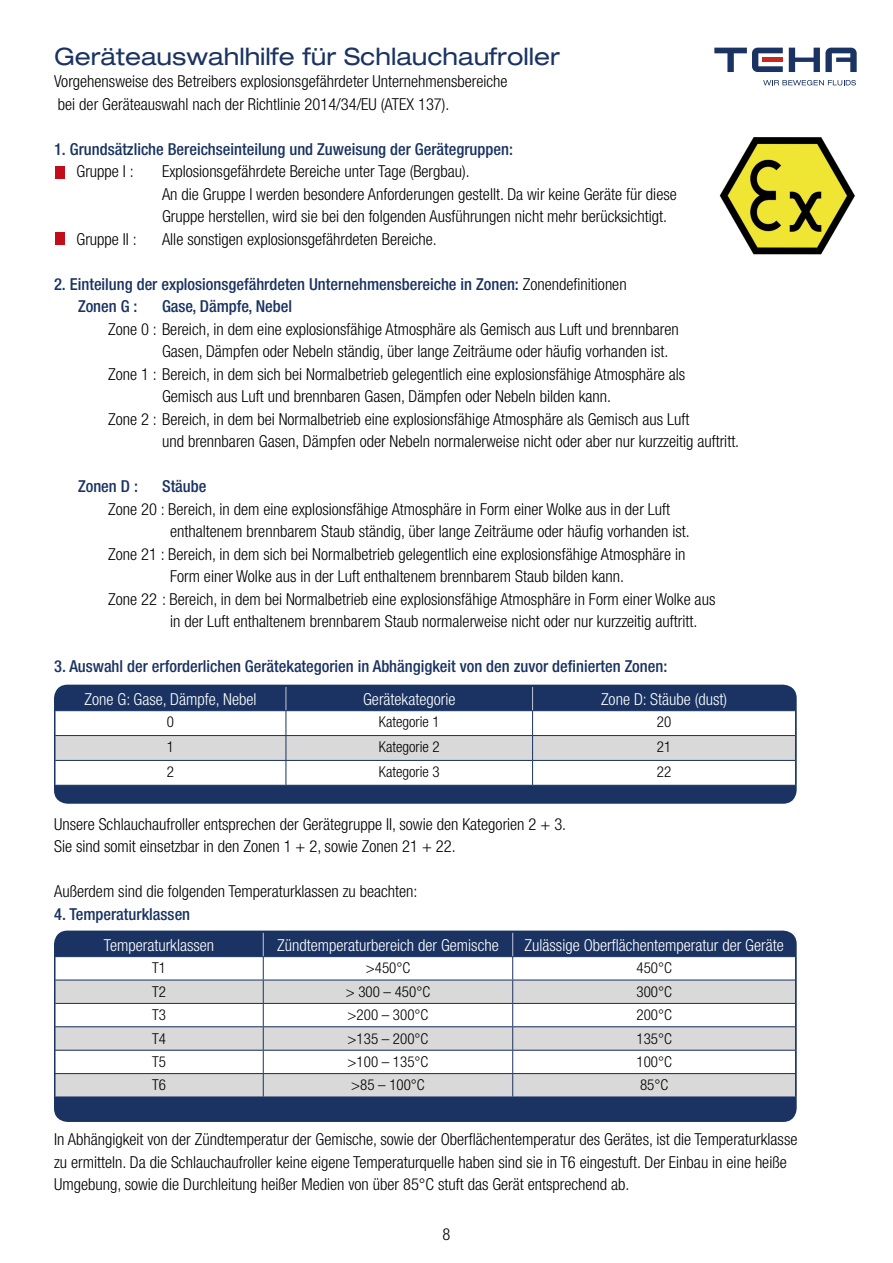
<style>
.page{position:relative;width:893px;height:1263px;background:#fff}
.page>*{position:absolute;margin:0;border:0;box-sizing:border-box;transform-origin:0 0}
.t1{font:expanded 24px "Helvetica Neue LT Std";color:#1a3362}
.t2{font:300 condensed 16.5px/22.5px "Helvetica Neue LT Std";color:#000}
.t3{font:500 condensed 16.5px/22.5px "Helvetica Neue LT Std";color:#1a3362}
.t4{font:300 condensed 16.5px "Helvetica Neue LT Std";color:#fff}
.t5{font:300 condensed 15px "Helvetica Neue LT Std";color:#000}
.s1{font-weight:300;color:#000}
</style>
<div class="page">
<svg style="left:763px;top:80px;width:93px;height:5px"></svg>
<svg style="left:714px;top:48px;width:69px;height:24px"></svg>
<hr style="left:762px;top:58px;width:21px;height:4px;background:#c52923">
<svg style="left:789px;top:48px;width:68px;height:24px"></svg>
<div style="left:55px;top:166px;width:9px;height:12px;background:#c20e1a"></div>
<div style="left:55px;top:232px;width:9px;height:12px;background:#c20e1a"></div>
<div style="left:54px;top:685px;width:743px;height:119px;background:#1a3362;border-radius:14px"></div>
<svg style="left:55px;top:687px;width:741px;height:98px"></svg>
<div style="left:54px;top:930px;width:743px;height:192px;background:#1a3362;border-radius:14px"></div>
<svg style="left:56px;top:957px;width:739px;height:23px;background:#f8f9fa"></svg>
<svg style="left:56px;top:981px;width:739px;height:115px;background:#e6e6e7"></svg>
<hr style="left:55px;top:1003px;width:208px;height:1px;background:#1a3362">
<hr style="left:263px;top:1003px;width:250px;height:1px;background:#1a3362">
<hr style="left:513px;top:1003px;width:282px;height:1px;background:#1a3362">
<hr style="left:55px;top:1026px;width:208px;height:1px;background:#1a3362">
<hr style="left:263px;top:1026px;width:250px;height:1px;background:#1a3362">
<hr style="left:513px;top:1026px;width:283px;height:1px;background:#1a3362">
<hr style="left:55px;top:1050px;width:208px;height:1px;background:#1a3362">
<hr style="left:263px;top:1050px;width:250px;height:1px;background:#1a3362">
<hr style="left:513px;top:1050px;width:283px;height:1px;background:#1a3362">
<hr style="left:55px;top:1073px;width:208px;height:1px;background:#1a3362">
<svg style="left:55px;top:957px;width:1px;height:139px"></svg>
<hr style="left:263px;top:1073px;width:250px;height:1px;background:#1a3362">
<svg style="left:263px;top:933px;width:1px;height:163px"></svg>
<hr style="left:513px;top:1073px;width:283px;height:1px;background:#1a3362">
<svg style="left:512px;top:933px;width:1px;height:163px"></svg>
<img style="left:719px;top:137px;width:136px;height:118px">
<h1 class="t1" style="left:54px;top:42px;width:507px">Geräteauswahlhilfe für Schlauchaufroller</h1>
<p class="t2" style="left:54px;top:70px;width:455px">Vorgehensweise des Betreibers explosionsgefährdeter Unternehmensbereiche bei der Geräteauswahl nach der Richtlinie 2014/34/EU (ATEX 137).</p>
<p class="t3" style="left:54px;top:137px;width:460px">1. Grundsätzliche Bereichseinteilung und Zuweisung der Gerätegruppen:</p>
<p class="t2" style="left:77px;top:160px;width:59px">Gruppe I :</p>
<p class="t2" style="left:162px;top:160px;width:516px">Explosionsgefährdete Bereiche unter Tage (Bergbau).<br>An die Gruppe I werden besondere Anforderungen gestellt. Da wir keine Geräte für diese<br>Gruppe herstellen, wird sie bei den folgenden Ausführungen nicht mehr berücksichtigt.</p>
<p class="t2" style="left:77px;top:228px;width:62px">Gruppe II :</p>
<p class="t2" style="left:162px;top:228px;width:276px">Alle sonstigen explosionsgefährdeten Bereiche.</p>
<p class="t3" style="left:78px;top:272px;width:550px;text-indent:-24px">2. Einteilung der explosionsgefährdeten Unternehmensbereiche in Zonen: <span class="s1">Zonendefinitionen<br></span>Zonen G :</p>
<p class="t3" style="left:162px;top:295px;width:132px">Gase, Dämpfe, Nebel</p>
<p class="t2" style="left:108px;top:318px;width:572px">Zone 0 : Bereich, in dem eine explosionsfähige Atmosphäre als Gemisch aus Luft und brennbaren</p>
<p class="t2" style="left:162px;top:340px;width:508px">Gasen, Dämpfen oder Nebeln ständig, über lange Zeiträume oder häufig vorhanden ist.</p>
<p class="t2" style="left:108px;top:363px;width:579px">Zone 1 : Bereich, in dem sich bei Normalbetrieb gelegentlich eine explosionsfähige Atmosphäre als</p>
<p class="t2" style="left:162px;top:385px;width:451px">Gemisch aus Luft und brennbaren Gasen, Dämpfen oder Nebeln bilden kann.</p>
<p class="t2" style="left:108px;top:408px;width:583px">Zone 2 : Bereich, in dem bei Normalbetrieb eine explosionsfähige Atmosphäre als Gemisch aus Luft</p>
<p class="t2" style="left:162px;top:430px;width:579px">und brennbaren Gasen, Dämpfen oder Nebeln normalerweise nicht oder aber nur kurzzeitig auftritt.</p>
<p class="t3" style="left:78px;top:475px;width:61px">Zonen D :</p>
<p class="t3" style="left:162px;top:475px;width:46px">Stäube</p>
<p class="t2" style="left:108px;top:498px;width:564px">Zone 20 : Bereich, in dem eine explosionsfähige Atmosphäre in Form einer Wolke aus in der Luft</p>
<p class="t2" style="left:170px;top:520px;width:521px">enthaltenem brennbarem Staub ständig, über lange Zeiträume oder häufig vorhanden ist.</p>
<p class="t2" style="left:108px;top:543px;width:579px">Zone 21 : Bereich, in dem sich bei Normalbetrieb gelegentlich eine explosionsfähige Atmosphäre in</p>
<p class="t2" style="left:170px;top:565px;width:456px">Form einer Wolke aus in der Luft enthaltenem brennbarem Staub bilden kann.</p>
<p class="t2" style="left:108px;top:588px;width:609px">Zone 22 : Bereich, in dem bei Normalbetrieb eine explosionsfähige Atmosphäre in Form einer Wolke aus</p>
<p class="t2" style="left:170px;top:610px;width:529px">in der Luft enthaltenem brennbarem Staub normalerweise nicht oder nur kurzzeitig auftritt.</p>
<p class="t3" style="left:54px;top:655px;width:615px">3. Auswahl der erforderlichen Gerätekategorien in Abhängigkeit von den zuvor definierten Zonen:</p>
<p class="t4" style="left:85px;top:689px;width:173px">Zone G: Gase, Dämpfe, Nebel</p>
<p class="t4" style="left:363px;top:689px;width:94px">Gerätekategorie</p>
<p class="t4" style="left:601px;top:689px;width:128px">Zone D: Stäube (dust)</p>
<p class="t5" style="left:167px;top:713px;width:9px">0</p>
<p class="t5" style="left:379px;top:713px;width:62px">Kategorie 1</p>
<p class="t5" style="left:657px;top:713px;width:16px">20</p>
<p class="t5" style="left:167px;top:738px;width:9px">1</p>
<p class="t5" style="left:379px;top:738px;width:62px">Kategorie 2</p>
<p class="t5" style="left:657px;top:738px;width:16px">21</p>
<p class="t5" style="left:167px;top:763px;width:9px">2</p>
<p class="t5" style="left:379px;top:763px;width:62px">Kategorie 3</p>
<p class="t5" style="left:657px;top:763px;width:16px">22</p>
<p class="t2" style="left:54px;top:813px;width:514px">Unsere Schlauchaufroller entsprechen der Gerätegruppe II, sowie den Kategorien 2 + 3.<br>Sie sind somit einsetzbar in den Zonen 1 + 2, sowie Zonen 21 + 22.</p>
<p class="t2" style="left:54px;top:880px;width:365px">Außerdem sind die folgenden Temperaturklassen zu beachten:</p>
<p class="t3" style="left:54px;top:903px;width:138px">4. Temperaturklassen</p>
<p class="t4" style="left:104px;top:935px;width:112px">Temperaturklassen</p>
<p class="t4" style="left:277px;top:935px;width:223px">Zündtemperaturbereich der Gemische</p>
<p class="t4" style="left:524px;top:935px;width:261px">Zulässige Oberflächentemperatur der Geräte</p>
<p class="t5" style="left:152px;top:959px;width:15px">T1</p>
<p class="t5" style="left:366px;top:959px;width:46px">&gt;450°C</p>
<p class="t5" style="left:636px;top:959px;width:37px">450°C</p>
<p class="t5" style="left:152px;top:983px;width:15px">T2</p>
<p class="t5" style="left:346px;top:983px;width:86px">&gt; 300 – 450°C</p>
<p class="t5" style="left:636px;top:983px;width:37px">300°C</p>
<p class="t5" style="left:152px;top:1006px;width:15px">T3</p>
<p class="t5" style="left:348px;top:1006px;width:82px">&gt;200 – 300°C</p>
<p class="t5" style="left:636px;top:1006px;width:37px">200°C</p>
<p class="t5" style="left:152px;top:1029px;width:15px">T4</p>
<p class="t5" style="left:348px;top:1029px;width:82px">&gt;135 – 200°C</p>
<p class="t5" style="left:636px;top:1029px;width:37px">135°C</p>
<p class="t5" style="left:152px;top:1053px;width:15px">T5</p>
<p class="t5" style="left:348px;top:1053px;width:82px">&gt;100 – 135°C</p>
<p class="t5" style="left:636px;top:1053px;width:37px">100°C</p>
<p class="t5" style="left:152px;top:1076px;width:15px">T6</p>
<p class="t5" style="left:351px;top:1076px;width:75px">&gt;85 – 100°C</p>
<p class="t5" style="left:640px;top:1076px;width:30px">85°C</p>
<p class="t2" style="left:54px;top:1128px;width:745px">In Abhängigkeit von der Zündtemperatur der Gemische, sowie der Oberflächentemperatur des Gerätes, ist die Temperaturklasse zu ermitteln. Da die Schlauchaufroller keine eigene Temperaturquelle haben sind sie in T6 eingestuft. Der Einbau in eine heiße<br>Umgebung, sowie die Durchleitung heißer Medien von über 85°C stuft das Gerät entsprechend ab.</p>
<p class="t2" style="left:442px;top:1222px;width:9px">8</p>
</div>
